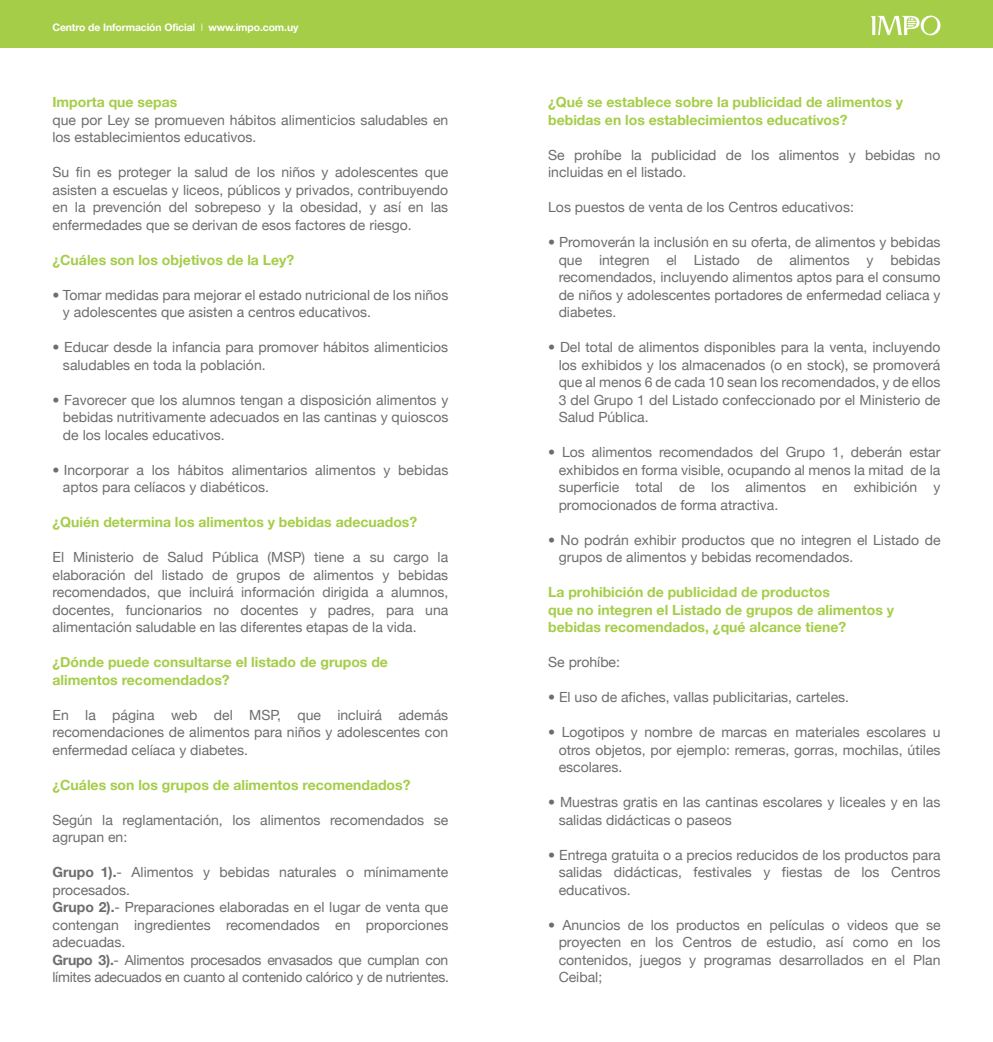
<style>
.page{position:relative;width:993px;height:1042px;background:#fff}
.page>*{position:absolute;margin:0;border:0;box-sizing:border-box;transform-origin:0 0}
.t1{font:14px/17.5px "Helvetica Neue";color:#6c6d70;text-align:justify}
.t2{font:700 14px/17.5px "Helvetica Neue";color:#a5cd48}
.t3{font:700 10.33px "Helvetica Neue";letter-spacing:-.01em;color:#fff}
.s1{font-weight:300}
.s2{font-weight:700}
</style>
<div class="page">
<div style="left:0;top:0;width:992px;height:47px;background:#a5cd48"></div>
<svg style="left:871px;top:15px;width:70px;height:21px"></svg>
<p class="t3" style="left:52px;top:21px;width:247px">Centro de Información Oficial <span class="s1">I</span> www.impo.com.uy</p>
<p class="t2" style="left:52px;top:93px;width:126px">Importa que sepas</p>
<p class="t1" style="left:52px;top:111px;width:397px">que por Ley se promueven hábitos alimenticios saludables en los establecimientos educativos.</p>
<p class="t1" style="left:52px;top:163px;width:397px">Su fin es proteger la salud de los niños y adolescentes que asisten a escuelas y liceos, públicos y privados, contribuyendo en la prevención del sobrepeso y la obesidad, y así en las enfermedades que se derivan de esos factores de riesgo.</p>
<p class="t2" style="left:52px;top:251px;width:243px">¿Cuáles son los objetivos de la Ley?</p>
<p class="t1" style="left:63px;top:286px;width:387px;text-indent:-10px">• Tomar medidas para mejorar el estado nutricional de los niños y adolescentes que asisten a centros educativos.</p>
<p class="t1" style="left:63px;top:338px;width:387px;text-indent:-10px">• Educar desde la infancia para promover hábitos alimenticios saludables en toda la población.</p>
<p class="t1" style="left:63px;top:391px;width:387px;text-indent:-10px">• Favorecer que los alumnos tengan a disposición alimentos y bebidas nutritivamente adecuados en las cantinas y quioscos de los locales educativos.</p>
<p class="t1" style="left:63px;top:461px;width:387px;text-indent:-10px">• Incorporar a los hábitos alimentarios alimentos y bebidas aptos para celíacos y diabéticos.</p>
<p class="t2" style="left:52px;top:513px;width:366px">¿Quién determina los alimentos y bebidas adecuados?</p>
<p class="t1" style="left:52px;top:548px;width:397px">El Ministerio de Salud Pública (MSP) tiene a su cargo la elaboración del listado de grupos de alimentos y bebidas recomendados, que incluirá información dirigida a alumnos, docentes, funcionarios no docentes y padres, para una alimentación saludable en las diferentes etapas de la vida.</p>
<p class="t2" style="left:52px;top:653px;width:337px">¿Dónde puede consultarse el listado de grupos de alimentos recomendados?</p>
<p class="t1" style="left:52px;top:706px;width:397px">En la página web del MSP, que incluirá además recomendaciones de alimentos para niños y adolescentes con enfermedad celíaca y diabetes.</p>
<p class="t2" style="left:52px;top:776px;width:359px">¿Cuáles son los grupos de alimentos recomendados?</p>
<p class="t1" style="left:52px;top:811px;width:397px">Según la reglamentación, los alimentos recomendados se agrupan en:</p>
<p class="t1" style="left:52px;top:863px;width:398px;text-align:left"><span class="s2">Grupo 1).</span>- Alimentos y bebidas naturales o mínimamente procesados.<br><span class="s2">Grupo 2).</span>- Preparaciones elaboradas en el lugar de venta que contengan ingredientes recomendados en proporciones adecuadas.<br><span class="s2">Grupo 3).</span>- Alimentos procesados envasados que cumplan con límites adecuados en cuanto al contenido calórico y de nutrientes.</p>
<p class="t2" style="left:548px;top:93px;width:356px">¿Qué se establece sobre la publicidad de alimentos y bebidas en los establecimientos educativos?</p>
<p class="t1" style="left:548px;top:146px;width:393px">Se prohíbe la publicidad de los alimentos y bebidas no incluidas en el listado.</p>
<p class="t1" style="left:548px;top:198px;width:307px">Los puestos de venta de los Centros educativos:</p>
<p class="t1" style="left:558px;top:233px;width:383px;text-indent:-10px">• Promoverán la inclusión en su oferta, de alimentos y bebidas que integren el Listado de alimentos y bebidas recomendados, incluyendo alimentos aptos para el consumo de niños y adolescentes portadores de enfermedad celiaca y diabetes.</p>
<p class="t1" style="left:558px;top:338px;width:383px;text-indent:-10px">• Del total de alimentos disponibles para la venta, incluyendo los exhibidos y los almacenados (o en stock), se promoverá que al menos 6 de cada 10 sean los recomendados, y de ellos 3 del Grupo 1 del Listado confeccionado por el Ministerio de Salud Pública.</p>
<p class="t1" style="left:558px;top:443px;width:383px;text-indent:-10px">• Los alimentos recomendados del Grupo 1, deberán estar exhibidos en forma visible, ocupando al menos la mitad de la superficie total de los alimentos en exhibición y promocionados de forma atractiva.</p>
<p class="t1" style="left:558px;top:531px;width:383px;text-indent:-10px">• No podrán exhibir productos que no integren el Listado de grupos de alimentos y bebidas recomendados.</p>
<p class="t2" style="left:548px;top:583px;width:347px">La prohibición de publicidad de productos<br>que no integren el Listado de grupos de alimentos y bebidas recomendados, ¿qué alcance tiene?</p>
<p class="t1" style="left:548px;top:653px;width:73px">Se prohíbe:</p>
<p class="t1" style="left:548px;top:688px;width:302px">• El uso de afiches, vallas publicitarias, carteles.</p>
<p class="t1" style="left:558px;top:723px;width:383px;text-indent:-10px">• Logotipos y nombre de marcas en materiales escolares u otros objetos, por ejemplo: remeras, gorras, mochilas, útiles escolares.</p>
<p class="t1" style="left:558px;top:793px;width:383px;text-indent:-10px">• Muestras gratis en las cantinas escolares y liceales y en las salidas didácticas o paseos</p>
<p class="t1" style="left:558px;top:846px;width:383px;text-indent:-10px">• Entrega gratuita o a precios reducidos de los productos para salidas didácticas, festivales y fiestas de los Centros educativos.</p>
<p class="t1" style="left:558px;top:916px;width:383px;text-indent:-10px">• Anuncios de los productos en películas o videos que se proyecten en los Centros de estudio, así como en los contenidos, juegos y programas desarrollados en el Plan Ceibal;</p>
</div>
